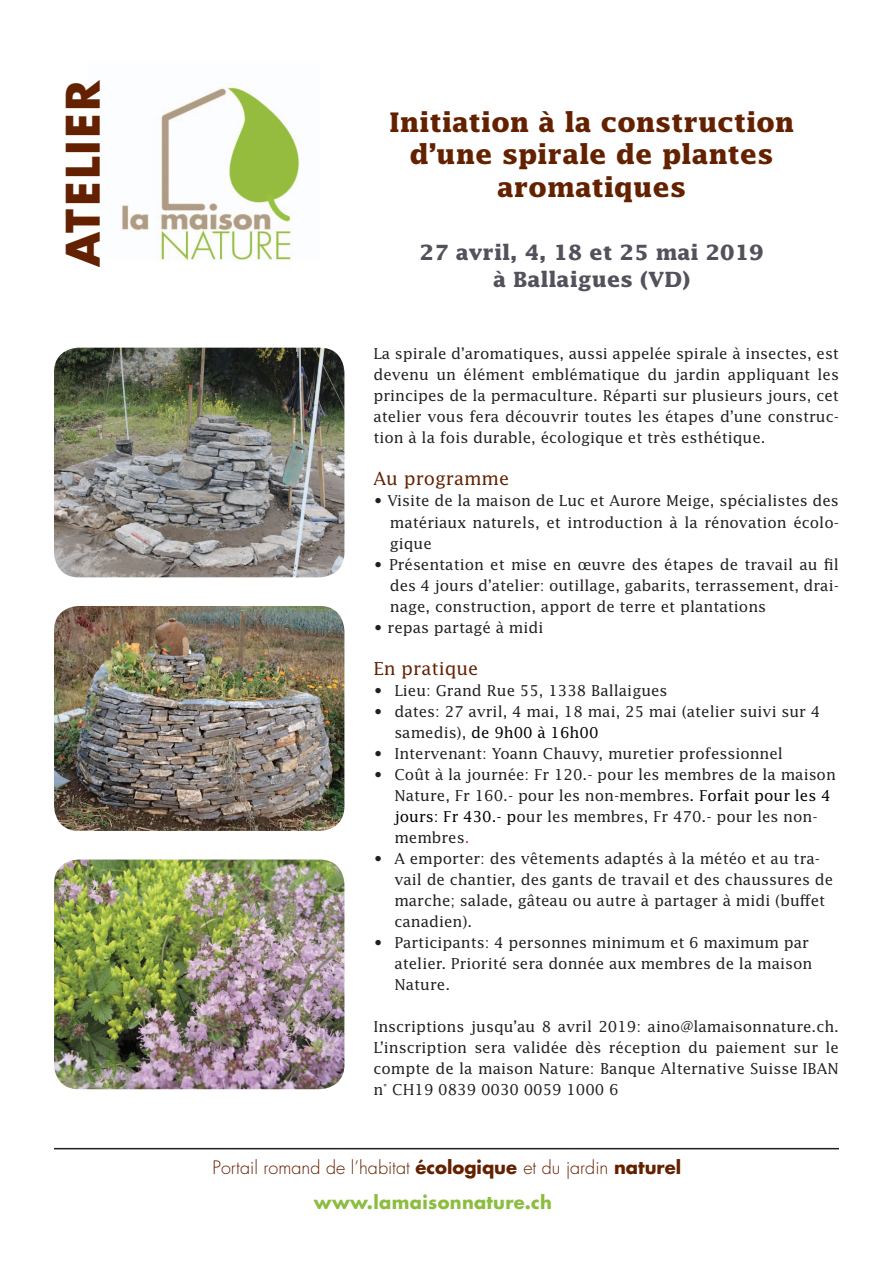
<style>
.page{position:relative;width:893px;height:1263px;background:#fff}
.page>*{position:absolute;margin:0;border:0;box-sizing:border-box;transform-origin:0 0}
.t1{font:700 45px "Futura";letter-spacing:.05em;color:#642100}
.t2{font:700 27px/32.4px "Lucida";color:#642100;text-align:center}
.t3{font:700 21px/27px "Lucida";color:#53515c;text-align:center}
.t4{font:300 18px "Futura";color:#642100}
.t5{font:18px "Lucida";color:#642100}
.t6{font:700 18px "Futura";letter-spacing:.02em;color:#8bbd3f}
.t7{font:15px/21px "Lucida";color:#231f20;text-align:justify}
.s1{color:#000}
.s2{color:#d1232a}
.s3{font-weight:700}
</style>
<div class="page">
<img style="left:54px;top:606px;width:290px;height:225px">
<img style="left:54px;top:859px;width:290px;height:230px">
<hr style="left:54px;top:1148px;width:785px;height:1px;background:#231f20">
<img style="left:122px;top:87px;width:178px;height:173px">
<img style="left:54px;top:348px;width:290px;height:229px">
<h1 class="t1" style="left:52px;top:267px;width:189px;rotate:-90deg">ATELIER</h1>
<h2 class="t2" style="left:389px;top:106px;width:407px">Initiation à la construction d’une spirale de plantes aromatiques</h2>
<h3 class="t3" style="left:420px;top:238px;width:345px">27 avril, 4, 18 et 25 mai 2019 à Ballaigues (VD)</h3>
<p class="t7" style="left:373px;top:343px;width:467px">La spirale d’aromatiques, aussi appelée spirale à insectes, est devenu un élément emblématique du jardin appliquant les principes de la permaculture. Réparti sur plusieurs jours, cet atelier vous fera découvrir toutes les étapes d’une construc&shy;tion à la fois durable, écologique et très esthétique.</p>
<p class="t5" style="left:373px;top:468px;width:137px">Au programme</p>
<p class="t7" style="left:390px;top:490px;width:451px;text-indent:-16px">• Visite de la maison de Luc et Aurore Meige, spécialistes des matériaux naturels, et introduction à la rénovation écolo&shy;gique</p>
<p class="t7" style="left:390px;top:553px;width:451px;text-indent:-16px">• Présentation et mise en œuvre des étapes de travail au fil des 4 jours d’atelier: outillage, gabarits, terrassement, drai&shy;nage, construction, apport de terre et plantations</p>
<p class="t7" style="left:373px;top:616px;width:172px">• repas partagé à midi</p>
<p class="t5" style="left:373px;top:657px;width:106px">En pratique</p>
<p class="t7" style="left:373px;top:679px;width:296px">• Lieu: Grand Rue 55, 1338 Ballaigues</p>
<p class="t7" style="left:394px;top:700px;width:427px;text-indent:-21px">• dates: 27 avril, 4 mai, 18 mai, 25 mai (atelier suivi sur 4 samedis), <span class="s1">de 9h00 à 16h00</span></p>
<p class="t7" style="left:373px;top:742px;width:411px">• Intervenant: Yoann Chauvy, muretier professionnel</p>
<p class="t7" style="left:394px;top:763px;width:443px;text-align:left;text-indent:-21px">• Coût à la journée: Fr 120.- pour les membres de la maison Nature, Fr 160.- pour les non-membres<span class="s1">. Forfait pour les 4 jours: Fr 430.- p</span>our les membres, Fr 470.- pour les non&shy;membres<span class="s2">.</span></p>
<p class="t7" style="left:394px;top:847px;width:440px;text-align:left;text-indent:-21px">• A emporter: des vêtements adaptés à la météo et au tra&shy;vail de chantier, des gants de travail et des chaussures de marche; salade, gâteau ou autre à partager à midi (buffet canadien).</p>
<p class="t7" style="left:394px;top:931px;width:419px;text-align:left;text-indent:-21px">• Participants: 4 personnes minimum et 6 maximum par atelier. Priorité sera donnée aux membres de la maison<br>Nature.</p>
<p class="t7" style="left:373px;top:1015px;width:467px">Inscriptions jusqu’au 8 avril 2019: aino@lamaisonnature.ch.<br>L’inscription sera validée dès réception du paiement sur le compte de la maison Nature: Banque Alternative Suisse IBAN n° CH19 0839 0030 0059 1000 6</p>
<p class="t4" style="left:213px;top:1156px;width:470px">Portail romand de l’habitat <span class="s3">écologique</span> et du jardin <span class="s3">naturel</span></p>
<p class="t6" style="left:314px;top:1190px;width:240px">www.lamaisonnature.ch</p>
</div>
